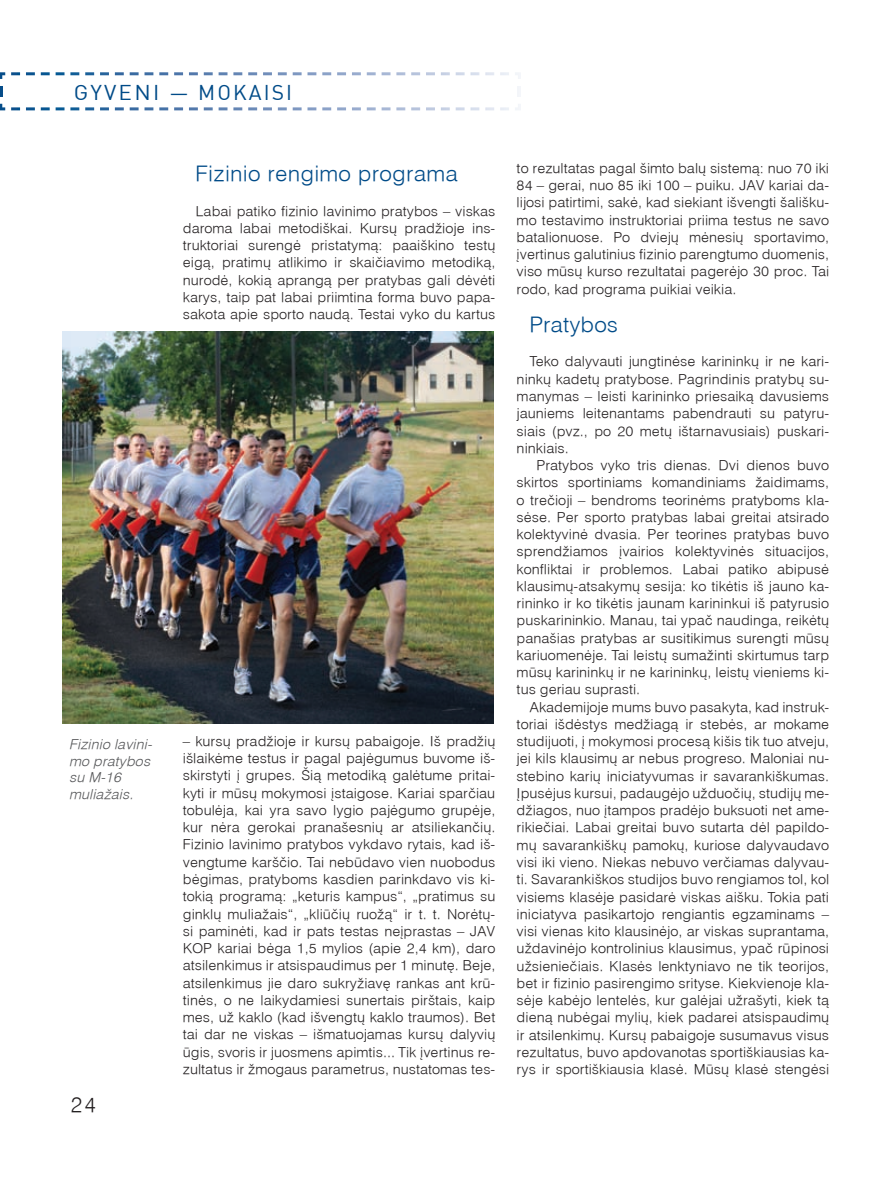
<style>
.page{position:relative;width:893px;height:1191px;background:#fff}
.page>*{position:absolute;margin:0;border:0;box-sizing:border-box;transform-origin:0 0}
.t1{font:300 21px "Helvetica LT";letter-spacing:.01em;color:#004b88;scale:1.07 1}
.t2{font:21px "DIN Alt LT";letter-spacing:.1em;color:#004b88;scale:1.07 1}
.t3{font:300 21px "Helvetica LT";color:#231f20}
.t4{font:300 13.5px/17.2px "Helvetica LT";color:#231f20;text-align:justify;scale:1.07 1}
.t5{font:italic 300 13.5px/16.5px "Helvetica LT";color:#57585a;scale:1.07 1}
</style>
<div class="page">
<svg style="left:0;top:72px;width:521px;height:38px"></svg>
<img style="left:63px;top:332px;width:430px;height:391px">
<h1 class="t2" style="left:74px;top:79px;width:206px">GYVENI – MOKAISI</h1>
<h1 class="t1" style="left:196px;top:160px;width:247px">Fizinio rengimo programa</h1>
<p class="t4" style="left:183px;top:202px;width:294px;text-indent:13px">Labai patiko fizinio lavinimo pratybos – viskas daroma labai metodiškai. Kursų pradžioje ins&shy;truktoriai surengė pristatymą: paaiškino testų eigą, pratimų atlikimo ir skaičiavimo metodiką, nurodė, kokią aprangą per pratybas gali dėvėti karys, taip pat labai priimtina forma buvo papa&shy;sakota apie sporto naudą. Testai vyko du kartus</p>
<p class="t5" style="left:70px;top:736px;width:79px">Fizinio lavini&shy;mo pratybos su M-16 muliažais.</p>
<p class="t4" style="left:183px;top:732px;width:294px">– kursų pradžioje ir kursų pabaigoje. Iš pradžių išlaikėme testus ir pagal pajėgumus buvome iš&shy;skirstyti į grupes. Šią metodiką galėtume pritai&shy;kyti ir mūsų mokymosi įstaigose. Kariai sparčiau tobulėja, kai yra savo lygio pajėgumo grupėje, kur nėra gerokai pranašesnių ar atsiliekančių.<br>Fizinio lavinimo pratybos vykdavo rytais, kad iš&shy;vengtume karščio. Tai nebūdavo vien nuobodus bėgimas, pratyboms kasdien parinkdavo vis ki&shy;tokią programą: „keturis kampus“, „pratimus su ginklų muliažais“, „kliūčių ruožą“ ir t. t. Norėtų&shy;si paminėti, kad ir pats testas neįprastas – JAV KOP kariai bėga 1,5 mylios (apie 2,4 km), daro atsilenkimus ir atsispaudimus per 1 minutę. Beje, atsilenkimus jie daro sukryžiavę rankas ant krū&shy;tinės, o ne laikydamiesi sunertais pirštais, kaip mes, už kaklo (kad išvengtų kaklo traumos). Bet tai dar ne viskas – išmatuojamas kursų dalyvių ūgis, svoris ir juosmens apimtis... Tik įvertinus re&shy;zultatus ir žmogaus parametrus, nustatomas tes-</p>
<h1 class="t3" style="left:71px;top:1090px;width:27px">24</h1>
<p class="t4" style="left:517px;top:159px;width:294px">to rezultatas pagal šimto balų sistemą: nuo 70 iki 84 – gerai, nuo 85 iki 100 – puiku. JAV kariai da&shy;lijosi patirtimi, sakė, kad siekiant išvengti šališku&shy;mo testavimo instruktoriai priima testus ne savo batalionuose. Po dviejų mėnesių sportavimo, įvertinus galutinius fizinio parengtumo duomenis, viso mūsų kurso rezultatai pagerėjo 30 proc. Tai rodo, kad programa puikiai veikia.</p>
<h1 class="t1" style="left:529px;top:310px;width:84px">Pratybos</h1>
<p class="t4" style="left:517px;top:353px;width:294px;text-indent:13px">Teko dalyvauti jungtinėse karininkų ir ne kari&shy;ninkų kadetų pratybose. Pagrindinis pratybų su&shy;manymas – leisti karininko priesaiką davusiems jauniems leitenantams pabendrauti su patyru&shy;siais (pvz., po 20 metų ištarnavusiais) puskari&shy;ninkiais.</p>
<p class="t4" style="left:517px;top:456px;width:294px;text-indent:20px">Pratybos vyko tris dienas. Dvi dienos buvo skirtos sportiniams komandiniams žaidimams, o trečioji – bendroms teorinėms pratyboms kla&shy;sėse. Per sporto pratybas labai greitai atsirado kolektyvinė dvasia. Per teorines pratybas buvo sprendžiamos įvairios kolektyvinės situacijos, konfliktai ir problemos. Labai patiko abipusė klausimų-atsakymų sesija: ko tikėtis iš jauno ka&shy;rininko ir ko tikėtis jaunam karininkui iš patyrusio puskarininkio. Manau, tai ypač naudinga, reikėtų panašias pratybas ar susitikimus surengti mūsų kariuomenėje. Tai leistų sumažinti skirtumus tarp mūsų karininkų ir ne karininkų, leistų vieniems ki&shy;tus geriau suprasti.</p>
<p class="t4" style="left:517px;top:698px;width:294px;text-indent:13px">Akademijoje mums buvo pasakyta, kad instruk&shy;toriai išdėstys medžiagą ir stebės, ar mokame studijuoti, į mokymosi procesą kišis tik tuo atveju, jei kils klausimų ar nebus progreso. Maloniai nu&shy;stebino karių iniciatyvumas ir savarankiškumas.<br>Įpusėjus kursui, padaugėjo užduočių, studijų me&shy;džiagos, nuo įtampos pradėjo buksuoti net ame&shy;rikiečiai. Labai greitai buvo sutarta dėl papildo&shy;mų savarankiškų pamokų, kuriose dalyvaudavo visi iki vieno. Niekas nebuvo verčiamas dalyvau&shy;ti. Savarankiškos studijos buvo rengiamos tol, kol visiems klasėje pasidarė viskas aišku. Tokia pati iniciatyva pasikartojo rengiantis egzaminams – visi vienas kito klausinėjo, ar viskas suprantama, uždavinėjo kontrolinius klausimus, ypač rūpinosi užsieniečiais. Klasės lenktyniavo ne tik teorijos, bet ir fizinio pasirengimo srityse. Kiekvienoje kla&shy;sėje kabėjo lentelės, kur galėjai užrašyti, kiek tą dieną nubėgai mylių, kiek padarei atsispaudimų ir atsilenkimų. Kursų pabaigoje susumavus visus rezultatus, buvo apdovanotas sportiškiausias ka&shy;rys ir sportiškiausia klasė. Mūsų klasė stengėsi</p>
</div>
